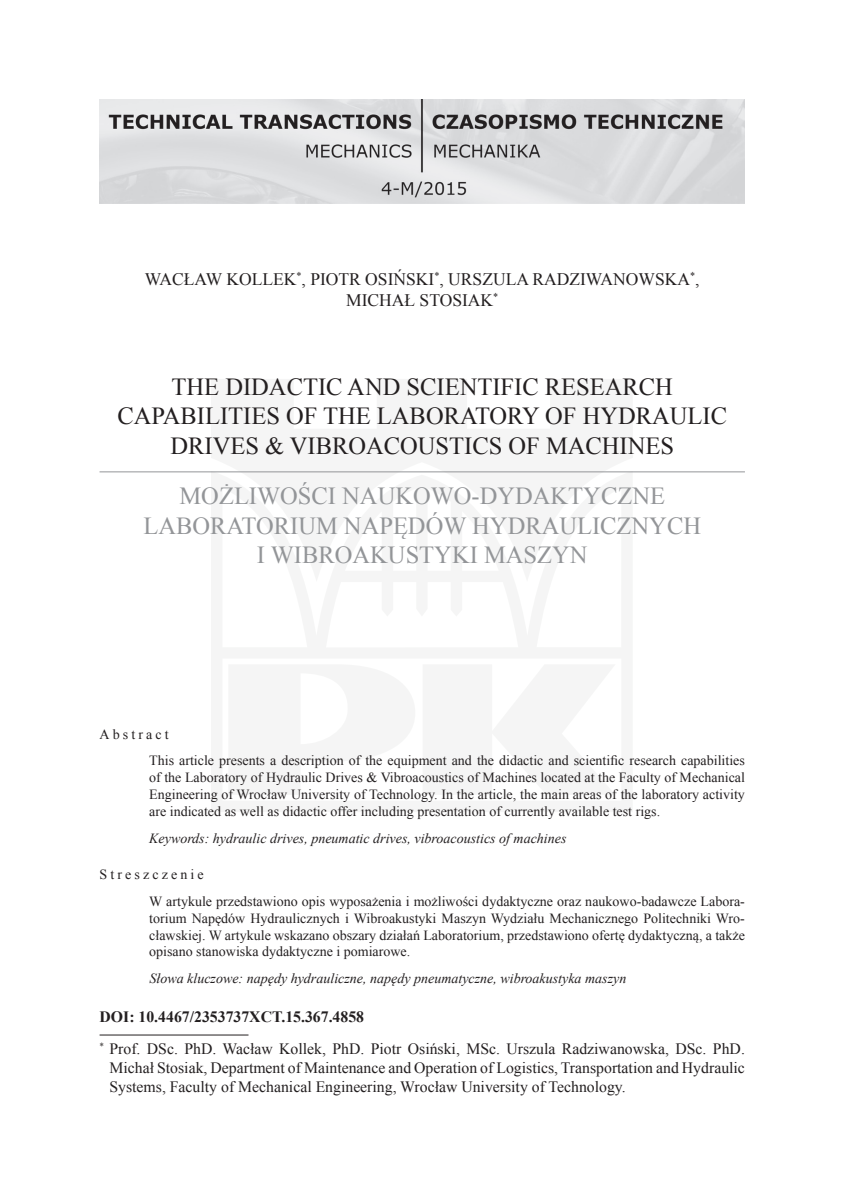
<style>
.page{position:relative;width:844px;height:1191px;background:#fff}
.page>*{position:absolute;margin:0;border:0;box-sizing:border-box;transform-origin:0 0}
.t1{font:24.5px/29.4px "Times New Roman";color:#231f20;text-align:center}
.t2{font:24.5px/29.4px "Times New Roman";color:#939598;text-align:center}
.t3{font:17.5px/21px "Times New Roman";color:#231f20;text-align:center}
.t4{font:15.75px/32px "Times New Roman";color:#231f20}
.t5{font:14px/16.8px "Times New Roman";color:#231f20}
.t6{font:italic 14px "Times New Roman";color:#231f20}
.s1{font-weight:700}
</style>
<div class="page">
<hr style="left:99px;top:471px;width:645px;height:1px;background:#939598">
<img style="left:99px;top:99px;width:645px;height:105px">
<hr style="left:99px;top:1034px;width:149px;height:1px;background:#231f20">
<p class="t3" style="left:145px;top:268px;width:556px">WACŁAW KOLLEK<sup>*</sup>, PIOTR OSIŃSKI<sup>*</sup>, URSZULA RADZIWANOWSKA<sup>*</sup>,<br>MICHAŁ STOSIAK<sup>*</sup></p>
<h1 class="t1" style="left:117px;top:372px;width:611px">THE DIDACTIC AND SCIENTIFIC RESEARCH<br>CAPABILITIES OF THE LABORATORY OF HYDRAULIC<br>DRIVES &amp; VIBROACOUSTICS OF MACHINES</h1>
<h1 class="t2" style="left:143px;top:481px;width:559px">MOŻLIWOŚCI NAUKOWO-DYDAKTYCZNE<br>LABORATORIUM NAPĘDÓW HYDRAULICZNYCH<br>I WIBROAKUSTYKI MASZYN</h1>
<p class="t5" style="left:149px;top:720px;width:597px;line-height:26.8px;text-indent:-50px">Abstract<br>This article presents a description of the equipment and the didactic and scientific research capabilities</p>
<p class="t5" style="left:149px;top:769px;width:597px;text-align:justify">of the Laboratory of Hydraulic Drives &amp; Vibroacoustics of Machines located at the Faculty of Mechanical Engineering of Wrocław University of Technology. In the article, the main areas of the laboratory activity are indicated as well as didactic offer including presentation of currently available test rigs.</p>
<p class="t6" style="left:149px;top:828px;width:418px">Keywords: hydraulic drives, pneumatic drives, vibroacoustics of machines</p>
<p class="t5" style="left:149px;top:861px;width:597px;line-height:26.8px;text-indent:-50px">Streszczenie<br>W artykule przedstawiono opis wyposażenia i możliwości dydaktyczne oraz naukowo-badawcze Labora-</p>
<p class="t5" style="left:149px;top:909px;width:597px;text-align:justify">torium Napędów Hydraulicznych i Wibroakustyki Maszyn Wydziału Mechanicznego Politechniki Wro&shy;cławskiej. W artykule wskazano obszary działań Laboratorium, przedstawiono ofertę dydaktyczną, a także opisano stanowiska dydaktyczne i pomiarowe.</p>
<p class="t6" style="left:149px;top:968px;width:478px">Słowa kluczowe: napędy hydrauliczne, napędy pneumatyczne, wibroakustyka maszyn</p>
<p class="t4" style="left:99px;top:1000px;width:646px"><span class="s1">DOI: 10.4467/2353737XCT.15.367.4858<br></span><sup>*</sup> Prof. DSc. PhD. Wacław Kollek, PhD. Piotr Osiński, MSc. Urszula Radziwanowska, DSc. PhD.</p>
<p class="t4" style="left:109px;top:1057px;width:636px;line-height:18.9px">Michał Stosiak, Department of Maintenance and Operation of Logistics, Transportation and Hydraulic<br>Systems, Faculty of Mechanical Engineering, Wrocław University of Technology.</p>
</div>
